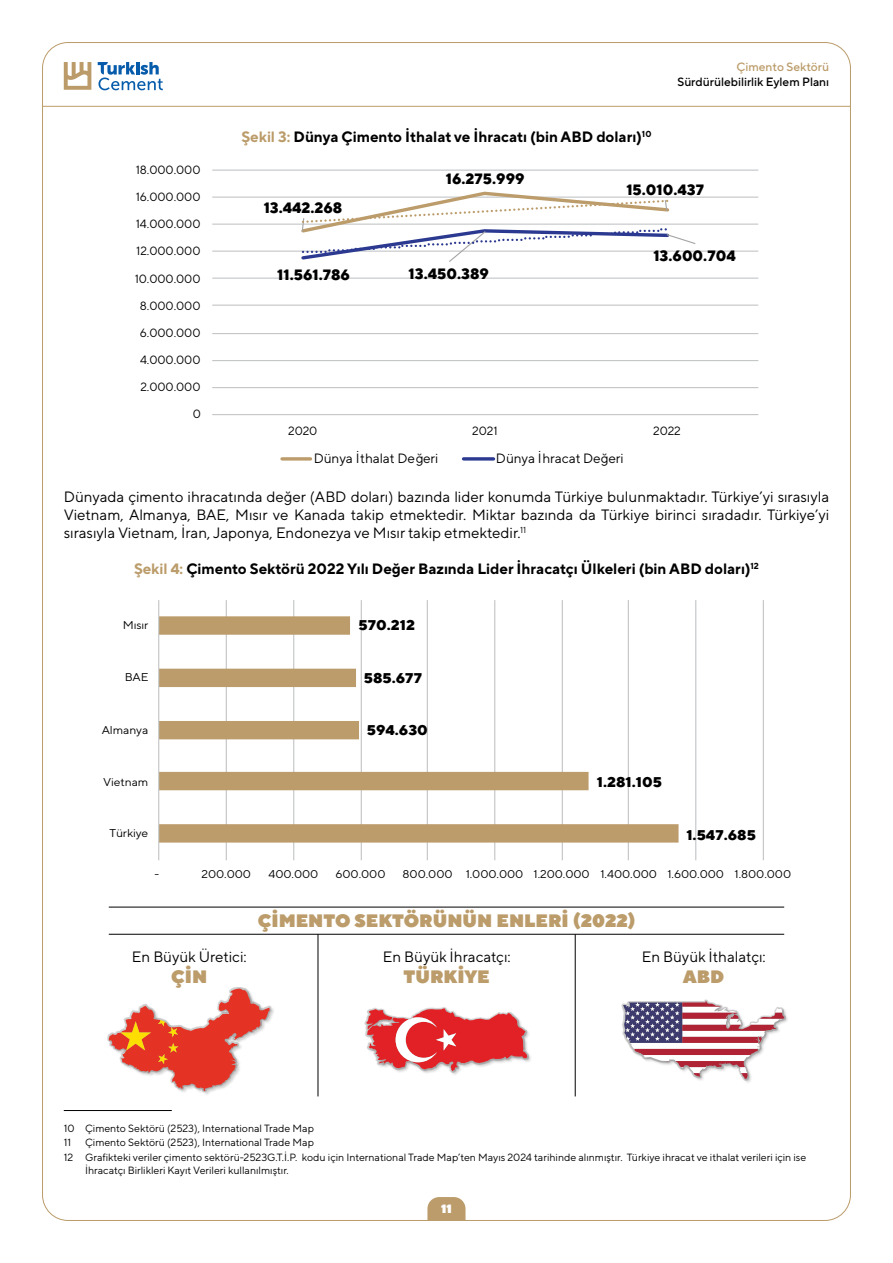
<style>
.page{position:relative;width:893px;height:1263px;background:#fff}
.page>*{position:absolute;margin:0;border:0;box-sizing:border-box;transform-origin:0 0}
.t1{font:900 18px "TT Norms Pro";color:#bb9c6a}
.t2{font:15px/18px "TT Norms Pro";color:#000;text-align:justify}
.t3{font:700 15px "TT Norms Pro";color:#000}
.t4{font:800 15px "TT Norms Pro";color:#000}
.t5{font:800 14.1px "TT Norms Pro";color:#000;scale:1.06 1}
.t6{font:13.5px "TT Norms Pro";letter-spacing:-.005em;color:#000}
.t7{font:12px "TT Norms Pro";letter-spacing:-.005em;color:#000}
.t8{font:500 12px "TT Norms Pro";color:#000}
.t9{font:500 12px "TT Norms Pro";color:#bb9c6a}
.t10{font:900 12px "TT Norms Pro";color:#fff}
.t11{font:11.25px "TT Norms Pro";letter-spacing:-.005em;color:#000;scale:1.06 1}
.t12{font:10.5px/14.7px "TT Norms Pro";color:#000}
.s1{color:#bb9c6a}
</style>
<div class="page">
<hr style="left:43px;top:106px;width:807px;height:1px;background:#bb9c6a">
<svg style="left:427px;top:1197px;width:38px;height:23px"></svg>
<svg style="left:98px;top:62px;width:65px;height:28px"></svg>
<svg style="left:64px;top:62px;width:27px;height:28px"></svg>
<hr style="left:212px;top:387px;width:546px;height:1px;background:#bcbec0">
<hr style="left:212px;top:360px;width:546px;height:1px;background:#bcbec0">
<hr style="left:212px;top:333px;width:546px;height:1px;background:#bcbec0">
<hr style="left:212px;top:305px;width:546px;height:1px;background:#bcbec0">
<hr style="left:212px;top:278px;width:546px;height:1px;background:#bcbec0">
<hr style="left:212px;top:251px;width:546px;height:1px;background:#bcbec0">
<hr style="left:212px;top:224px;width:546px;height:1px;background:#bcbec0">
<hr style="left:212px;top:197px;width:546px;height:1px;background:#bcbec0">
<hr style="left:212px;top:170px;width:546px;height:1px;background:#bcbec0">
<hr style="left:212px;top:414px;width:546px;height:1px;background:#bcbec0">
<svg style="left:299px;top:191px;width:398px;height:71px"></svg>
<svg style="left:282px;top:457px;width:28px;height:4px"></svg>
<svg style="left:463px;top:457px;width:30px;height:4px"></svg>
<hr style="left:226px;top:600px;width:1px;height:260px;background:#bcbec0">
<hr style="left:293px;top:600px;width:1px;height:260px;background:#bcbec0">
<hr style="left:361px;top:600px;width:1px;height:260px;background:#bcbec0">
<hr style="left:427px;top:600px;width:1px;height:260px;background:#bcbec0">
<hr style="left:494px;top:600px;width:1px;height:260px;background:#bcbec0">
<hr style="left:562px;top:600px;width:1px;height:260px;background:#bcbec0">
<hr style="left:628px;top:600px;width:1px;height:260px;background:#bcbec0">
<hr style="left:695px;top:600px;width:1px;height:260px;background:#bcbec0">
<hr style="left:763px;top:600px;width:1px;height:260px;background:#bcbec0">
<svg style="left:159px;top:616px;width:520px;height:226px"></svg>
<hr style="left:158px;top:600px;width:1px;height:260px;background:#bcbec0">
<div style="left:107px;top:986px;width:164px;height:106px;background:#000;opacity:.2"></div>
<svg style="left:109px;top:988px;width:161px;height:103px"></svg>
<div style="left:365px;top:1007px;width:164px;height:66px;background:#000;opacity:.2"></div>
<svg style="left:366px;top:1008px;width:161px;height:63px"></svg>
<div style="left:622px;top:999px;width:164px;height:82px;background:#000;opacity:.2"></div>
<svg style="left:623px;top:1001px;width:161px;height:78px"></svg>
<hr style="left:318px;top:934px;width:1px;height:162px;background:#000">
<hr style="left:109px;top:934px;width:675px;height:1px;background:#000">
<hr style="left:109px;top:907px;width:675px;height:1px;background:#000">
<hr style="left:575px;top:934px;width:1px;height:162px;background:#000">
<hr style="left:64px;top:1110px;width:108px;height:1px;background:#000">
<p class="t7" style="left:136px;top:162px;width:66px">18.000.000</p>
<p class="t7" style="left:136px;top:189px;width:66px">16.000.000</p>
<p class="t7" style="left:136px;top:216px;width:66px">14.000.000</p>
<p class="t7" style="left:136px;top:243px;width:66px">12.000.000</p>
<p class="t7" style="left:135px;top:271px;width:67px">10.000.000</p>
<p class="t7" style="left:140px;top:298px;width:62px">8.000.000</p>
<p class="t7" style="left:140px;top:325px;width:62px">6.000.000</p>
<p class="t7" style="left:140px;top:352px;width:62px">4.000.000</p>
<p class="t7" style="left:140px;top:379px;width:62px">2.000.000</p>
<p class="t7" style="left:193px;top:406px;width:10px">0</p>
<p class="t3" style="left:241px;top:127px;width:411px"><span class="s1">Şekil 3:</span> Dünya Çimento İthalat ve İhracatı (bin ABD doları)<sup>10</sup></p>
<p class="t9" style="left:736px;top:59px;width:94px">Çimento Sektörü</p>
<p class="t8" style="left:677px;top:74px;width:153px">Sürdürülebilirlik Eylem Planı</p>
<p class="t4" style="left:264px;top:198px;width:80px">13.442.268</p>
<p class="t4" style="left:446px;top:169px;width:80px">16.275.999</p>
<p class="t4" style="left:277px;top:265px;width:74px">11.561.786</p>
<p class="t4" style="left:409px;top:264px;width:82px">13.450.389</p>
<p class="t4" style="left:626px;top:180px;width:79px">15.010.437</p>
<p class="t4" style="left:653px;top:246px;width:84px">13.600.704</p>
<p class="t7" style="left:288px;top:423px;width:31px">2020</p>
<p class="t7" style="left:472px;top:423px;width:27px">2021</p>
<p class="t7" style="left:653px;top:423px;width:29px">2022</p>
<p class="t6" style="left:314px;top:450px;width:126px">Dünya İthalat Değeri</p>
<p class="t6" style="left:496px;top:450px;width:129px">Dünya İhracat Değeri</p>
<p class="t2" style="left:64px;top:488px;width:767px">Dünyada çimento ihracatında değer (ABD doları) bazında lider konumda Türkiye bulunmaktadır. Türkiye’yi sırasıyla Vietnam, Almanya, BAE, Mısır ve Kanada takip etmektedir. Miktar bazında da Türkiye birinci sıradadır. Türkiye’yi sırasıyla Vietnam, İran, Japonya, Endonezya ve Mısır takip etmektedir.<sup>11</sup></p>
<p class="t3" style="left:134px;top:559px;width:626px"><span class="s1">Şekil 4:</span> Çimento Sektörü 2022 Yılı Değer Bazında Lider İhracatçı Ülkeleri (bin ABD doları)<sup>12</sup></p>
<p class="t11" style="left:123px;top:618px;width:26px">Mısır</p>
<p class="t5" style="left:359px;top:616px;width:55px">570.212</p>
<p class="t11" style="left:125px;top:670px;width:24px">BAE</p>
<p class="t5" style="left:364px;top:668px;width:57px">585.677</p>
<p class="t11" style="left:102px;top:722px;width:45px">Almanya</p>
<p class="t5" style="left:367px;top:721px;width:59px">594.630</p>
<p class="t11" style="left:103px;top:775px;width:44px">Vietnam</p>
<p class="t5" style="left:597px;top:773px;width:63px">1.281.105</p>
<p class="t11" style="left:109px;top:826px;width:38px">Türkiye</p>
<p class="t5" style="left:686px;top:825px;width:67px">1.547.685</p>
<p class="t11" style="left:155px;top:867px;width:6px">-</p>
<p class="t11" style="left:202px;top:867px;width:48px">200.000</p>
<p class="t11" style="left:268px;top:867px;width:49px">400.000</p>
<p class="t11" style="left:335px;top:867px;width:49px">600.000</p>
<p class="t11" style="left:403px;top:867px;width:368px">800.000 1.000.000 1.200.000 1.400.000 1.600.000 1.800.000</p>
<p class="t2" style="left:132px;top:947px;width:116px">En Büyük Üretici:</p>
<p class="t1" style="left:171px;top:965px;width:38px">ÇIN</p>
<p class="t1" style="left:258px;top:908px;width:379px">ÇİMENTO SEKTÖRÜNÜN ENLERİ (2022)</p>
<p class="t2" style="left:383px;top:947px;width:129px">En Büyük İhracatçı:</p>
<p class="t1" style="left:404px;top:965px;width:88px">TÜRKİYE</p>
<p class="t2" style="left:642px;top:947px;width:125px">En Büyük İthalatçı:</p>
<p class="t1" style="left:683px;top:965px;width:42px">ABD</p>
<p class="t12" style="left:64px;top:1120px;width:252px">10 Çimento Sektörü (2523), International Trade Map<br>11</p>
<p class="t12" style="left:64px;top:1135px;width:744px;text-indent:21px">Çimento Sektörü (2523), International Trade Map<br>12 Grafikteki veriler çimento sektörü-2523G.T.İ.P. kodu için International Trade Map’ten Mayıs 2024 tarihinde alınmıştır. Türkiye ihracat ve ithalat verileri için ise</p>
<p class="t12" style="left:85px;top:1162px;width:205px">İhracatçı Birlikleri Kayıt Verileri kullanılmıştır.</p>
<p class="t10" style="left:441px;top:1201px;width:12px">11</p>
</div>
